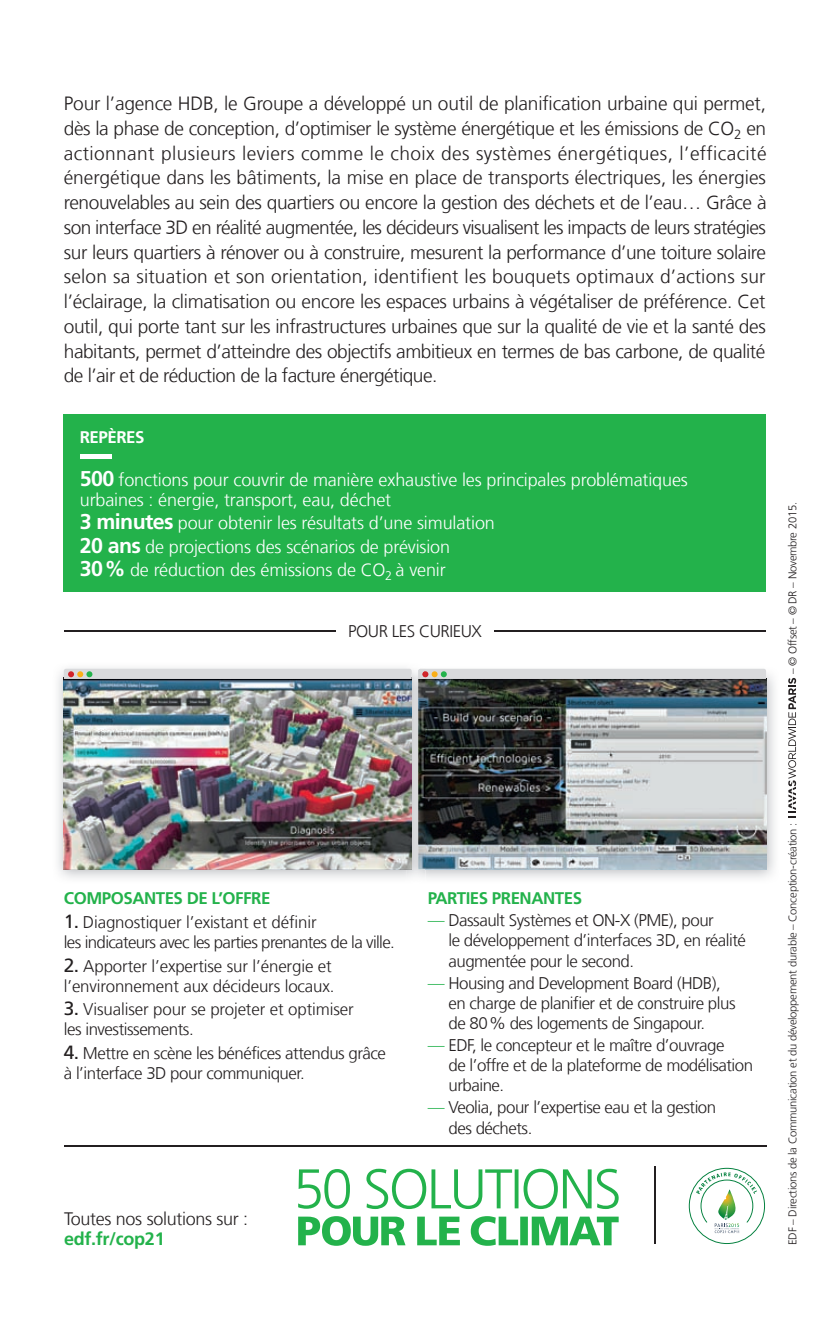
<style>
.page{position:relative;width:830px;height:1340px;background:#fff}
.page>*{position:absolute;margin:0;border:0;box-sizing:border-box;transform-origin:0 0}
.t1{font:300 19.12px/24.8px "Frutiger LT Com";letter-spacing:-.03em;color:#231f20;text-align:justify}
.t2{font:300 18px/23.4px "Frutiger LT Com";letter-spacing:-.01em;color:#fff}
.t3{font:300 18px "Frutiger LT Com";letter-spacing:-.02em;color:#231f20}
.t4{font:700 18px "Frutiger LT Com";letter-spacing:-.02em;color:#23b24b}
.t5{font:300 16.88px/20.2px "Frutiger LT Com";letter-spacing:-.03em;color:#231f20}
.t6{font:300 16.88px/20.2px "Frutiger LT Com";letter-spacing:-.01em;color:#231f20}
.t7{font:700 16.88px "Frutiger LT Com";letter-spacing:-.03em;color:#23b24b}
.t8{font:700 16.88px "Frutiger LT Com";letter-spacing:-.03em;color:#fff}
.t9{font:300 11.25px "Frutiger LT Com";letter-spacing:-.025em;color:#231f20}
.s1{font-weight:700;font-size:21.38px}
.s2{font-weight:400;font-size:19.12px}
.s3{color:#23b24b}
</style>
<div class="page">
<hr style="left:64px;top:1145px;width:701px;height:1px;background:#231f20">
<svg style="left:788px;top:678px;width:7px;height:140px"></svg>
<svg style="left:688px;top:1167px;width:77px;height:77px"></svg>
<hr style="left:653px;top:1166px;width:2px;height:77px;background:#231f20">
<svg style="left:298px;top:1216px;width:320px;height:29px"></svg>
<svg style="left:298px;top:1168px;width:320px;height:40px"></svg>
<div style="left:64px;top:414px;width:701px;height:178px;background:#23b24b"></div>
<div style="left:80px;top:454px;width:32px;height:5px;background:#fff"></div>
<img style="left:425px;top:669px;width:350px;height:209px">
<img style="left:425px;top:679px;width:340px;height:190px">
<img style="left:58px;top:670px;width:348px;height:208px">
<img style="left:406px;top:669px;width:19px;height:209px">
<img style="left:418px;top:679px;width:7px;height:190px">
<svg style="left:418px;top:668px;width:347px;height:11px;background:#d9d9d9"></svg>
<img style="left:64px;top:679px;width:347px;height:190px">
<svg style="left:64px;top:668px;width:347px;height:11px;background:#d9d9d9"></svg>
<hr style="left:64px;top:630px;width:271px;height:1px;background:#231f20">
<hr style="left:494px;top:630px;width:271px;height:1px;background:#231f20">
<p class="t1" style="left:64px;top:91px;width:704px">Pour l’agence HDB, le Groupe a développé un outil de planification urbaine qui permet, dès la phase de conception, d’optimiser le système énergétique et les émissions de CO<sub>2</sub> en actionnant plusieurs leviers comme le choix des systèmes énergétiques, l’efficacité énergétique dans les bâtiments, la mise en place de transports électriques, les énergies renouvelables au sein des quartiers ou encore la gestion des déchets et de l’eau… Grâce à son interface 3D en réalité augmentée, les décideurs visualisent les impacts de leurs stratégies sur leurs quartiers à rénover ou à construire, mesurent la performance d’une toiture solaire selon sa situation et son orientation, identifient les bouquets optimaux d’actions sur l’éclairage, la climatisation ou encore les espaces urbains à végétaliser de préférence. Cet outil, qui porte tant sur les infrastructures urbaines que sur la qualité de vie et la santé des habitants, permet d’atteindre des objectifs ambitieux en termes de bas carbone, de qualité de l’air et de réduction de la facture énergétique.</p>
<p class="t8" style="left:80px;top:427px;width:66px">REPÈRES</p>
<p class="t2" style="left:80px;top:469px;width:609px;line-height:20.2px"><span class="s1">500</span> fonctions pour couvrir de manière exhaustive les principales problématiques urbaines : énergie, transport, eau, déchet</p>
<p class="t2" style="left:80px;top:511px;width:416px"><span class="s1">3 minutes</span> pour obtenir les résultats d’une simulation<br><span class="s1">20 ans</span> de projections des scénarios de prévision<br><span class="s1">30 %</span> de réduction des émissions de CO<sub>2</sub> à venir</p>
<p class="t5" style="left:348px;top:621px;width:135px">POUR LES CURIEUX</p>
<p class="t9" style="left:785px;top:674px;width:173px;rotate:-90deg">– © Offset – © DR – Novembre 2015.</p>
<p class="t7" style="left:64px;top:888px;width:208px">COMPOSANTES DE L’OFFRE</p>
<p class="t5" style="left:64px;top:912px;width:332px"><span class="s2">1.</span> Diagnostiquer l’existant et définir<br>les indicateurs avec les parties prenantes de la ville.</p>
<p class="t6" style="left:64px;top:955px;width:272px"><span class="s2">2.</span> Apporter l’expertise sur l’énergie et l’environnement aux décideurs locaux.</p>
<p class="t6" style="left:64px;top:999px;width:291px"><span class="s2">3.</span> Visualiser pour se projeter et optimiser les investissements.</p>
<p class="t5" style="left:64px;top:1043px;width:323px"><span class="s2">4.</span> Mettre en scène les bénéfices attendus grâce à l’interface 3D pour communiquer.</p>
<p class="t3" style="left:64px;top:1207px;width:185px">Toutes nos solutions sur :</p>
<p class="t4" style="left:64px;top:1228px;width:102px">edf.fr/cop21</p>
<p class="t7" style="left:427px;top:888px;width:156px">PARTIES PRENANTES</p>
<p class="t5" style="left:448px;top:910px;width:299px;text-indent:-21px"><span class="s3">—</span> Dassault Systèmes et ON-X (PME), pour<br>le développement d’interfaces 3D, en réalité augmentée pour le second.</p>
<p class="t5" style="left:448px;top:972px;width:288px;text-indent:-21px"><span class="s3">—</span> Housing and Development Board (HDB), en charge de planifier et de construire plus de 80 % des logements de Singapour.</p>
<p class="t5" style="left:448px;top:1035px;width:306px;text-indent:-21px"><span class="s3">—</span> EDF, le concepteur et le maître d’ouvrage<br>de l’offre et de la plateforme de modélisation urbaine.</p>
<p class="t5" style="left:448px;top:1097px;width:269px;text-indent:-21px"><span class="s3">—</span> Veolia, pour l’expertise eau et la gestion des déchets.</p>
<p class="t9" style="left:785px;top:1244px;width:424px;rotate:-90deg">EDF – Directions de la Communication et du développement durable – Conception-création :</p>
</div>
